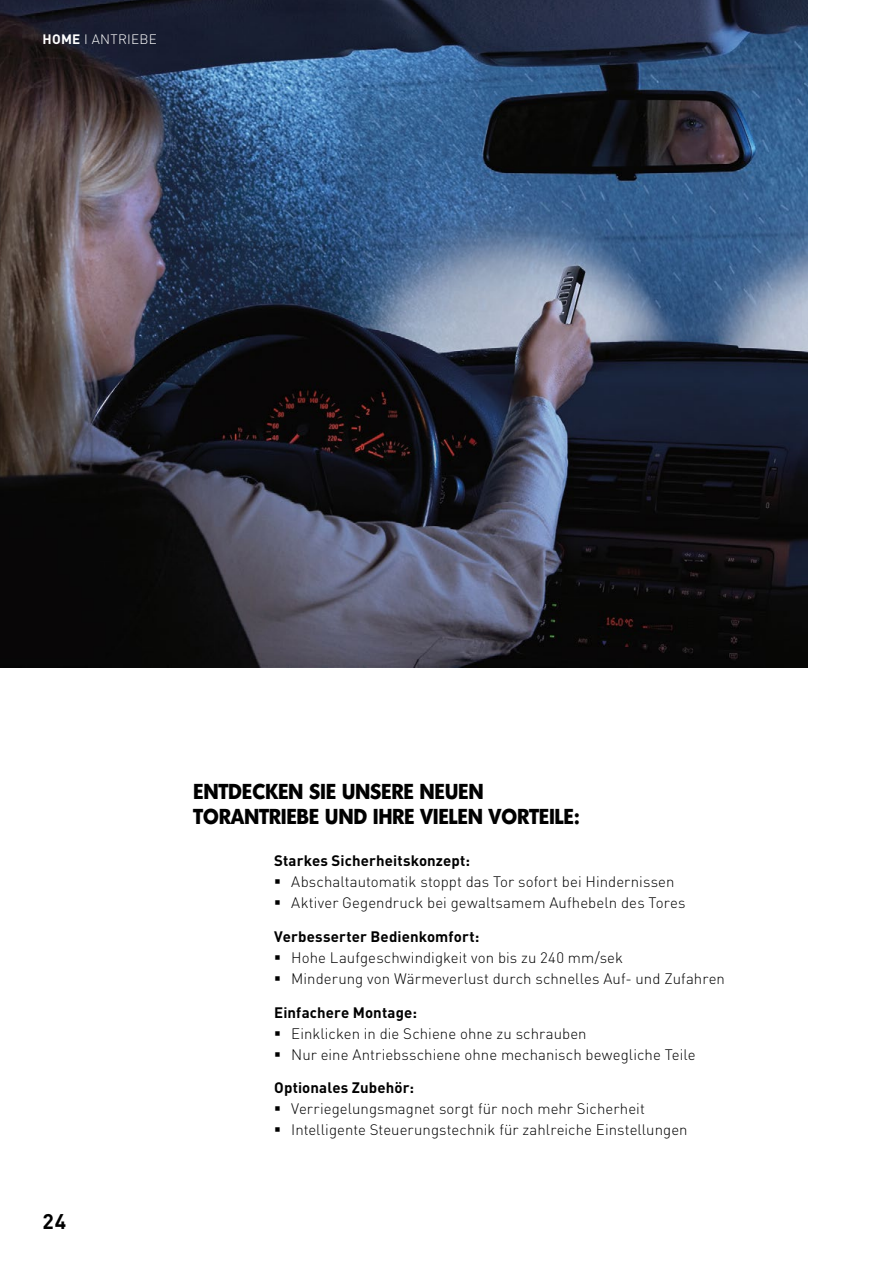
<style>
.page{position:relative;width:893px;height:1263px;background:#fff}
.page>*{position:absolute;margin:0;border:0;box-sizing:border-box;transform-origin:0 0}
.t1{font:700 21px/25.2px "Montreal";letter-spacing:.015em;color:#000;scale:.95 1}
.t2{font:700 21px "DIN Pro";color:#000}
.t3{font:300 15px "DIN Pro";letter-spacing:.005em;color:#000}
.t4{font:700 15px "DIN Pro";letter-spacing:.01em;color:#000}
.t5{font:300 13.5px "DIN Pro";letter-spacing:.02em;color:#fff}
.s1{font-weight:700}
</style>
<div class="page">
<img style="left:0;top:0;width:808px;height:667px">
<p class="t5" style="left:43px;top:30px;width:116px"><span class="s1">HOME</span> I ANTRIEBE</p>
<h1 class="t2" style="left:43px;top:1207px;width:25px">24</h1>
<h1 class="t1" style="left:194px;top:778px;width:408px">ENTDECKEN SIE UNSERE NEUEN<br>TORANTRIEBE UND IHRE VIELEN VORTEILE:</h1>
<p class="t4" style="left:274px;top:850px;width:197px">Starkes Sicherheitskonzept:</p>
<p class="t3" style="left:274px;top:871px;width:402px">▪ Abschaltautomatik stoppt das Tor sofort bei Hindernissen</p>
<p class="t3" style="left:274px;top:892px;width:413px">▪ Aktiver Gegendruck bei gewaltsamem Aufhebeln des Tores</p>
<p class="t4" style="left:274px;top:926px;width:207px">Verbesserter Bedienkomfort:</p>
<p class="t3" style="left:274px;top:947px;width:350px">▪ Hohe Laufgeschwindigkeit von bis zu 240 mm/sek</p>
<p class="t3" style="left:274px;top:968px;width:452px">▪ Minderung von Wärmeverlust durch schnelles Auf- und Zufahren</p>
<p class="t4" style="left:274px;top:1002px;width:144px">Einfachere Montage:</p>
<p class="t3" style="left:274px;top:1023px;width:314px">▪ Einklicken in die Schiene ohne zu schrauben</p>
<p class="t3" style="left:274px;top:1044px;width:423px">▪ Nur eine Antriebsschiene ohne mechanisch bewegliche Teile</p>
<p class="t4" style="left:274px;top:1078px;width:141px">Optionales Zubehör:</p>
<p class="t3" style="left:274px;top:1099px;width:372px">▪ Verriegelungsmagnet sorgt für noch mehr Sicherheit</p>
<p class="t3" style="left:274px;top:1120px;width:415px">▪ Intelligente Steuerungstechnik für zahlreiche Einstellungen</p>
</div>
